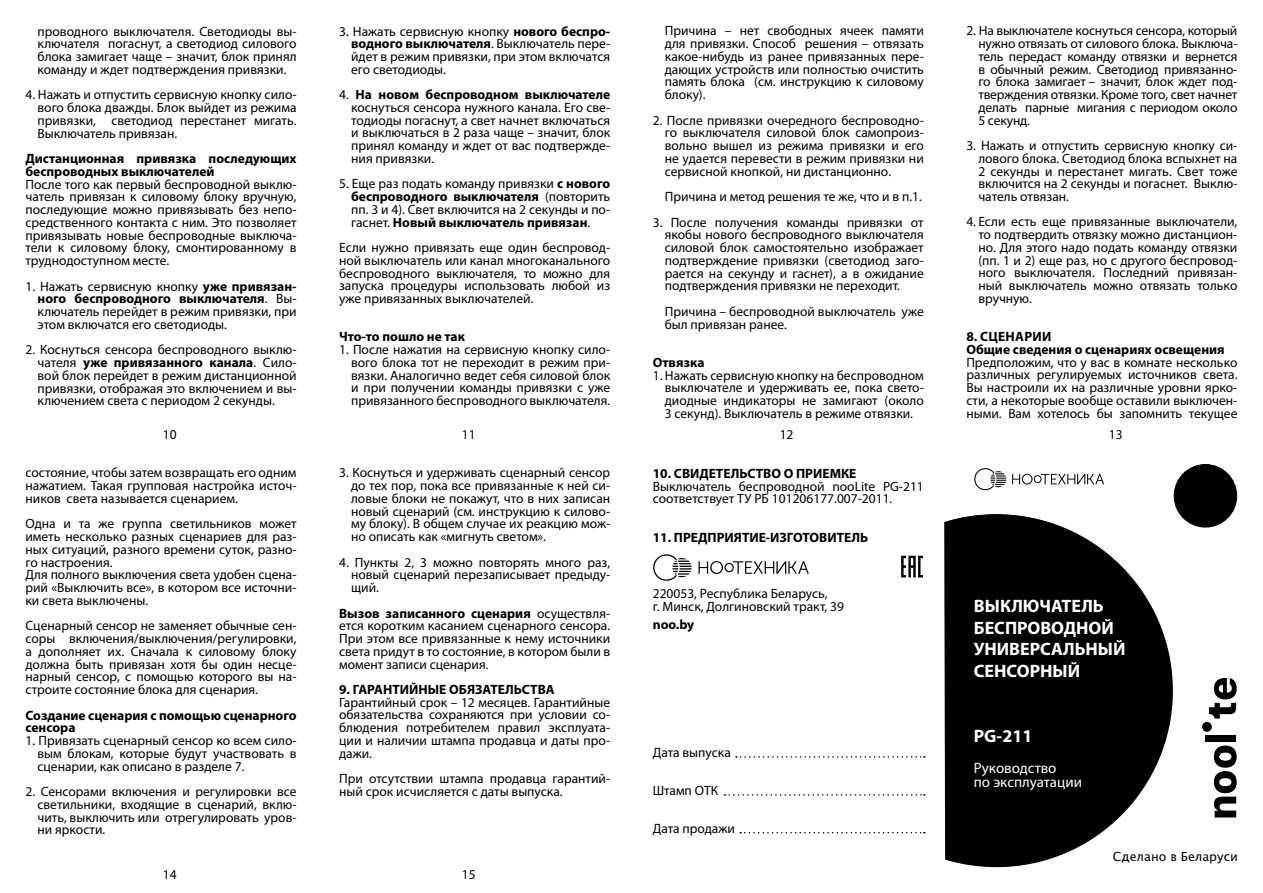
<style>
.page{position:relative;width:1263px;height:893px;background:#fff}
.page>*{position:absolute;margin:0;border:0;box-sizing:border-box;transform-origin:0 0}
.t1{font:700 19.05px "Myriad Pro";color:#fff}
.t2{font:700 18.3px/21.3px "Myriad Pro";color:#fff}
.t3{font:700 18px/21.6px "Myriad Pro";color:#fff}
.t4{font:15px/13.5px "Myriad Pro";color:#fff}
.t5{font:13.95px/16.8px "Lucida Sans Unicode";color:#fff;scale:.89 1}
.t6{font:13.5px/12.8px "Myriad Pro";color:#000;text-align:justify}
.t7{font:700 13.5px/12.8px "Myriad Pro";color:#000}
.t8{font:12.45px "Lucida Sans Unicode";color:#000}
.s1{font-weight:700}
</style>
<div class="page">
<svg style="left:1214px;top:746px;width:23px;height:71px"></svg>
<div style="left:1205px;top:735px;width:31px;height:7px;background:#000"></div>
<div style="left:1202px;top:722px;width:10px;height:10px;background:#000;border-radius:50%"></div>
<svg style="left:1209px;top:678px;width:28px;height:41px"></svg>
<svg style="left:1012px;top:474px;width:92px;height:11px"></svg>
<svg style="left:974px;top:468px;width:32px;height:23px"></svg>
<div style="left:1174px;top:465px;width:63px;height:62px;background:#000;border-radius:50%"></div>
<div style="left:1174px;top:464px;width:63px;height:63px;border:1px solid #000;border-radius:50%"></div>
<svg style="left:736px;top:756px;width:189px;height:2px"></svg>
<svg style="left:740px;top:832px;width:185px;height:1px"></svg>
<svg style="left:724px;top:794px;width:201px;height:2px"></svg>
<svg style="left:698px;top:561px;width:111px;height:13px"></svg>
<svg style="left:653px;top:554px;width:39px;height:27px"></svg>
<svg style="left:901px;top:556px;width:22px;height:21px"></svg>
<svg style="left:944px;top:514px;width:229px;height:353px;fill:#000"></svg>
<p class="t6" style="left:38px;top:25px;width:261px">проводного выключателя. Светодиоды вы&shy;ключателя погаснут, а светодиод силового блока замигает чаще – значит, блок принял команду и ждет подтверждения привязки.</p>
<p class="t6" style="left:38px;top:88px;width:261px;text-indent:-12px">4. Нажать и отпустить сервисную кнопку сило&shy;вого блока дважды. Блок выйдет из режима привязки, светодиод перестанет мигать.<br>Выключатель привязан.</p>
<p class="t7" style="left:26px;top:152px;width:273px">Дистанционная привязка последующих беспроводных выключателей</p>
<p class="t6" style="left:26px;top:177px;width:273px">После того как первый беспроводной выклю&shy;чатель привязан к силовому блоку вручную, последующие можно привязывать без непо&shy;средственного контакта с ним. Это позволяет привязывать новые беспроводные выключа&shy;тели к силовому блоку, смонтированному в труднодоступном месте.</p>
<p class="t6" style="left:38px;top:279px;width:261px;text-indent:-12px">1. Нажать сервисную кнопку <span class="s1">уже привязан&shy;ного беспроводного выключателя</span>. Вы&shy;ключатель перейдет в режим привязки, при этом включатся его светодиоды.</p>
<p class="t6" style="left:38px;top:343px;width:261px;text-indent:-12px">2. Коснуться сенсора беспроводного выклю&shy;чателя <span class="s1">уже привязанного канала</span>. Сило&shy;вой блок перейдет в режим дистанционной привязки, отображая это включением и вы&shy;ключением света с периодом 2 секунды.</p>
<p class="t6" style="left:163px;top:428px;width:15px">10</p>
<p class="t6" style="left:25px;top:466px;width:273px">состояние, чтобы затем возвращать его одним нажатием. Такая групповая настройка источ&shy;ников света называется сценарием.</p>
<p class="t6" style="left:25px;top:517px;width:273px;text-align:left">Одна и та же группа светильников может иметь несколько разных сценариев для раз&shy;ных ситуаций, разного времени суток, разно&shy;го настроения.<br>Для полного выключения света удобен сцена&shy;рий «Выключить все», в котором все источни&shy;ки света выключены.</p>
<p class="t6" style="left:25px;top:619px;width:273px">Сценарный сенсор не заменяет обычные сен&shy;соры включения/выключения/регулировки, а дополняет их. Сначала к силовому блоку должна быть привязан хотя бы один несце&shy;нарный сенсор, с помощью которого вы на&shy;строите состояние блока для сценария.</p>
<p class="t7" style="left:25px;top:708px;width:273px">Создание сценария с помощью сценарного сенсора</p>
<p class="t6" style="left:37px;top:734px;width:261px;text-indent:-12px">1. Привязать сценарный сенсор ко всем сило&shy;вым блокам, которые будут участвовать в сценарии, как описано в разделе 7.</p>
<p class="t6" style="left:37px;top:785px;width:261px;text-indent:-12px">2. Сенсорами включения и регулировки все светильники, входящие в сценарий, вклю&shy;чить, выключить или отрегулировать уров&shy;ни яркости.</p>
<p class="t6" style="left:163px;top:868px;width:15px">14</p>
<p class="t6" style="left:351px;top:24px;width:261px;text-indent:-12px">3. Нажать сервисную кнопку <span class="s1">нового беспро&shy;водного выключателя</span>. Выключатель пере&shy;йдет в режим привязки, при этом включатся его светодиоды.</p>
<p class="t6" style="left:351px;top:88px;width:261px;text-indent:-12px">4. <span class="s1">На новом беспроводном выключателе </span>коснуться сенсора нужного канала. Его све&shy;тодиоды погаснут, а свет начнет включаться и выключаться в 2 раза чаще – значит, блок принял команду и ждет от вас подтвержде&shy;ния привязки.</p>
<p class="t6" style="left:351px;top:177px;width:261px;text-indent:-12px">5. Еще раз подать команду привязки <span class="s1">с нового беспроводного выключателя</span> (повторить пп. 3 и 4). Свет включится на 2 секунды и по&shy;гаснет. <span class="s1">Новый выключатель привязан</span>.</p>
<p class="t6" style="left:339px;top:241px;width:273px">Если нужно привязать еще один беспровод&shy;ной выключатель или канал многоканального беспроводного выключателя, то можно для запуска процедуры использовать любой из уже привязанных выключателей.</p>
<p class="t7" style="left:339px;top:330px;width:127px">Что-то пошло не так</p>
<p class="t6" style="left:351px;top:343px;width:261px;text-indent:-12px">1. После нажатия на сервисную кнопку сило&shy;вого блока тот не переходит в режим при&shy;вязки. Аналогично ведет себя силовой блок и при получении команды привязки с уже привязанного беспроводного выключателя.</p>
<p class="t6" style="left:462px;top:428px;width:15px">11</p>
<p class="t6" style="left:351px;top:466px;width:261px;text-indent:-12px">3. Коснуться и удерживать сценарный сенсор до тех пор, пока все привязанные к ней си&shy;ловые блоки не покажут, что в них записан новый сценарий (см. инструкцию к силово&shy;му блоку). В общем случае их реакцию мож&shy;но описать как «мигнуть светом».</p>
<p class="t6" style="left:351px;top:555px;width:261px;text-indent:-12px">4. Пункты 2, 3 можно повторять много раз, новый сценарий перезаписывает предыду&shy;щий.</p>
<p class="t6" style="left:339px;top:606px;width:273px"><span class="s1">Вызов записанного сценария</span> осуществля&shy;ется коротким касанием сценарного сенсора.<br>При этом все привязанные к нему источники света придут в то состояние, в котором были в момент записи сценария.</p>
<p class="t7" style="left:339px;top:683px;width:217px">9. ГАРАНТИЙНЫЕ ОБЯЗАТЕЛЬСТВА</p>
<p class="t6" style="left:339px;top:696px;width:273px">Гарантийный срок – 12 месяцев. Гарантийные обязательства сохраняются при условии со&shy;блюдения потребителем правил эксплуата&shy;ции и наличии штампа продавца и даты про&shy;дажи.</p>
<p class="t6" style="left:339px;top:772px;width:273px">При отсутствии штампа продавца гарантий&shy;ный срок исчисляется с даты выпуска.</p>
<p class="t6" style="left:462px;top:868px;width:15px">15</p>
<p class="t6" style="left:665px;top:24px;width:261px">Причина – нет свободных ячеек памяти для привязки. Способ решения – отвязать какое-нибудь из ранее привязанных пере&shy;дающих устройств или полностью очистить память блока (см. инструкцию к силовому блоку).</p>
<p class="t6" style="left:665px;top:114px;width:261px;text-indent:-12px">2. После привязки очередного беспроводно&shy;го выключателя силовой блок самопроиз&shy;вольно вышел из режима привязки и его не удается перевести в режим привязки ни сервисной кнопкой, ни дистанционно.</p>
<p class="t6" style="left:665px;top:190px;width:259px">Причина и метод решения те же, что и в п.1.</p>
<p class="t6" style="left:665px;top:215px;width:261px;text-indent:-12px">3. После получения команды привязки от якобы нового беспроводного выключателя силовой блок самостоятельно изображает подтверждение привязки (светодиод заго&shy;рается на секунду и гаснет), а в ожидание подтверждения привязки не переходит.</p>
<p class="t6" style="left:665px;top:305px;width:261px">Причина – беспроводной выключатель уже был привязан ранее.</p>
<p class="t7" style="left:653px;top:355px;width:53px">Отвязка</p>
<p class="t6" style="left:665px;top:368px;width:261px;text-indent:-12px">1. Нажать сервисную кнопку на беспроводном выключателе и удерживать ее, пока свето&shy;диодные индикаторы не замигают (около 3 секунд). Выключатель в режиме отвязки.</p>
<p class="t6" style="left:978px;top:24px;width:261px;text-indent:-12px">2. На выключателе коснуться сенсора, который нужно отвязать от силового блока. Выключа&shy;тель передаст команду отвязки и вернется в обычный режим. Светодиод привязанно&shy;го блока замигает – значит, блок ждет под&shy;тверждения отвязки. Кроме того, свет начнет делать парные мигания с периодом около 5 секунд.</p>
<p class="t6" style="left:978px;top:139px;width:261px;text-indent:-12px">3. Нажать и отпустить сервисную кнопку си&shy;лового блока. Светодиод блока вспыхнет на 2 секунды и перестанет мигать. Свет тоже включится на 2 секунды и погаснет. Выклю&shy;чатель отвязан.</p>
<p class="t6" style="left:978px;top:215px;width:261px;text-indent:-12px">4. Если есть еще привязанные выключатели, то подтвердить отвязку можно дистанцион&shy;но. Для этого надо подать команду отвязки (пп. 1 и 2) еще раз, но с другого беспровод&shy;ного выключателя. Последний привязан&shy;ный выключатель можно отвязать только вручную.</p>
<p class="t7" style="left:966px;top:330px;width:260px">8. СЦЕНАРИИ<br>Общие сведения о сценариях освещения</p>
<p class="t6" style="left:966px;top:356px;width:273px">Предположим, что у вас в комнате несколько различных регулируемых источников света.<br>Вы настроили их на различные уровни ярко&shy;сти, а некоторые вообще оставили выключен&shy;ными. Вам хотелось бы запомнить текущее</p>
<p class="t6" style="left:780px;top:428px;width:15px">12</p>
<p class="t6" style="left:1109px;top:428px;width:15px">13</p>
<p class="t7" style="left:653px;top:466px;width:205px">10. СВИДЕТЕЛЬСТВО О ПРИЕМКЕ</p>
<p class="t6" style="left:653px;top:479px;width:273px">Выключатель беспроводной nooLite PG-211 соответствует ТУ РБ 101206177.007-2011.</p>
<p class="t7" style="left:653px;top:530px;width:217px">11. ПРЕДПРИЯТИЕ-ИЗГОТОВИТЕЛЬ</p>
<p class="t6" style="left:653px;top:587px;width:193px">220053, Республика Беларусь,<br>г. Минск, Долгиновский тракт, 39</p>
<p class="t7" style="left:653px;top:618px;width:43px">noo.by</p>
<p class="t6" style="left:653px;top:746px;width:80px">Дата выпуска</p>
<p class="t6" style="left:653px;top:784px;width:67px">Штамп ОТК</p>
<p class="t6" style="left:653px;top:822px;width:84px">Дата продажи</p>
<h3 class="t3" style="left:974px;top:595px;width:153px">ВЫКЛЮЧАТЕЛЬ<br>БЕСПРОВОДНОЙ<br>УНИВЕРСАЛЬНЫЙ<br>СЕНСОРНЫЙ</h3>
<h2 class="t2" style="left:974px;top:596px;width:165px">ПУЛЬТ-<br>РАДИОПЕРЕДАТЧИК<br>УНИВЕРСАЛЬНЫЙ<br>КНОПОЧНЫЙ</h2>
<h1 class="t1" style="left:974px;top:719px;width:62px">PB-411</h1>
<h3 class="t3" style="left:974px;top:724px;width:60px">PG-211</h3>
<p class="t4" style="left:974px;top:761px;width:110px">Руководство<br>по эксплуатации</p>
<p class="t5" style="left:974px;top:756px;width:119px">Руководство<br>по эксплуатации</p>
<p class="t8" style="left:1113px;top:851px;width:126px">Сделано в Беларуси</p>
</div>
